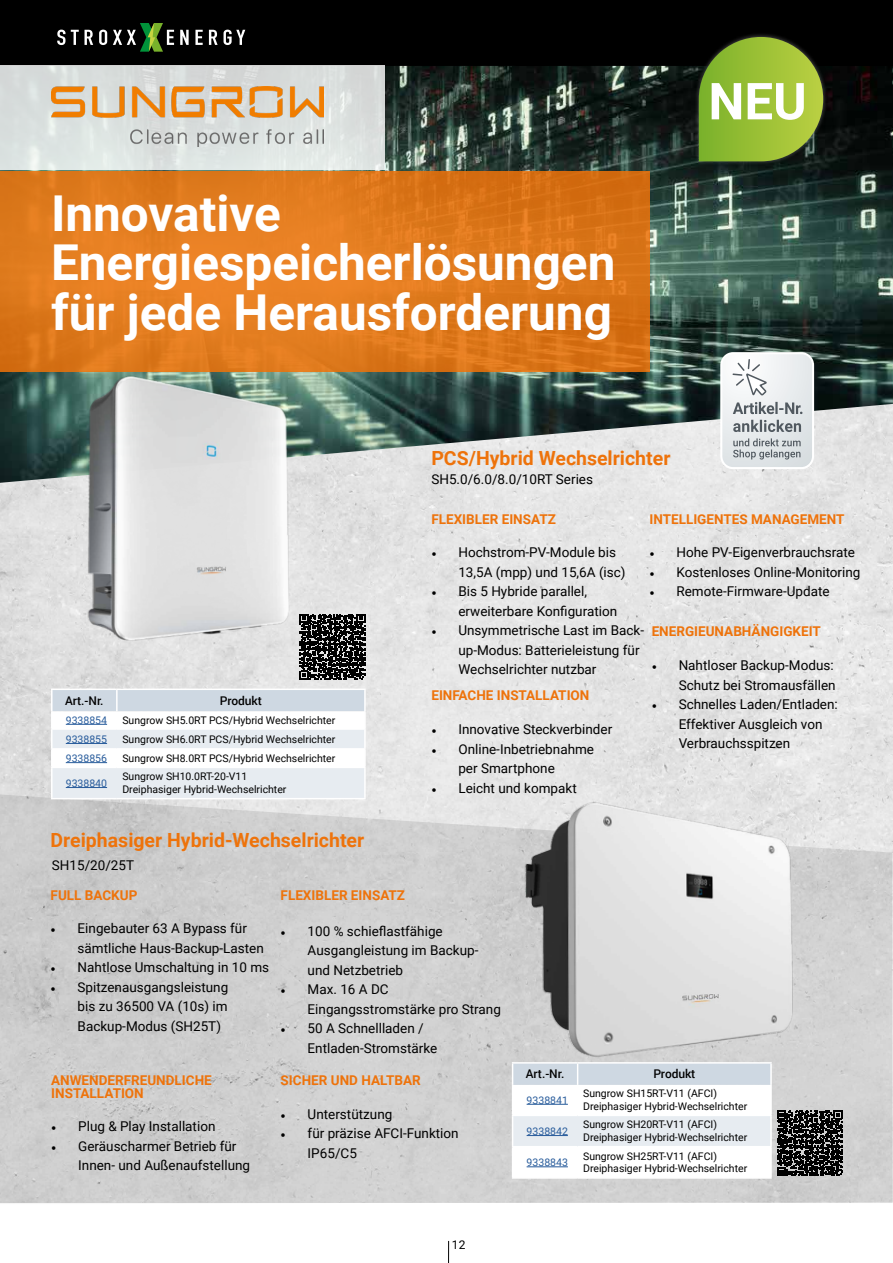
<style>
.page{position:relative;width:893px;height:1263px;background:#fff}
.page>*{position:absolute;margin:0;border:0;box-sizing:border-box;transform-origin:0 0}
.t1{font:700 51px "Roboto";color:#fff}
.t2{font:700 49.5px/49.5px "Roboto";color:#fff}
.t3{font:700 19.5px "Roboto";color:#ee730b}
.t4{font:13.5px/19.5px "Roboto";color:#000}
.t5{font:700 13.5px/13.5px "Roboto";color:#ee730b}
.t6{font:500 12px "Roboto";letter-spacing:-.01em;color:#000}
.t7{font:12px "Roboto";color:#000}
.t8{font:10.5px/12.8px "Roboto";color:#000}
.t9{font:10.5px "Roboto";color:#275b9b}
.s1{font-family:"Minion Pro"}
</style>
<div class="page">
<img style="left:0;top:483px;width:893px;height:309px">
<svg style="left:448px;top:1241px;width:1px;height:22px"></svg>
<div style="left:0;top:0;width:893px;height:66px;background:#000"></div>
<svg style="left:180px;top:30px;width:9px;height:15px"></svg>
<svg style="left:195px;top:30px;width:8px;height:15px"></svg>
<svg style="left:209px;top:30px;width:9px;height:15px"></svg>
<svg style="left:224px;top:30px;width:21px;height:15px"></svg>
<svg style="left:57px;top:30px;width:8px;height:15px"></svg>
<svg style="left:71px;top:30px;width:8px;height:15px"></svg>
<svg style="left:85px;top:30px;width:8px;height:15px"></svg>
<svg style="left:99px;top:30px;width:8px;height:15px"></svg>
<svg style="left:113px;top:23px;width:61px;height:29px"></svg>
<img style="left:0;top:66px;width:893px;height:417px">
<div style="left:0;top:66px;width:385px;height:104px;background:linear-gradient(to bottom,#d5d8d8,#e1e8e6)"></div>
<svg style="left:0;top:792px;width:893px;height:411px;background:#cfcfcf"></svg>
<img style="left:52px;top:86px;width:272px;height:60px">
<img style="left:17px;top:371px;width:294px;height:303px">
<img style="left:514px;top:792px;width:307px;height:283px">
<svg style="left:0;top:171px;width:649px;height:200px;background:#df791c"></svg>
<hr style="left:51px;top:688px;width:66px;height:2px;background:#fff">
<hr style="left:117px;top:688px;width:249px;height:2px;background:#fff">
<svg style="left:51px;top:690px;width:315px;height:108px"></svg>
<hr style="left:51px;top:767px;width:66px;height:1px;background:#fff">
<hr style="left:51px;top:768px;width:2px;height:30px;background:#fff">
<hr style="left:117px;top:767px;width:249px;height:1px;background:#fff">
<hr style="left:364px;top:768px;width:2px;height:30px;background:#fff">
<hr style="left:51px;top:798px;width:66px;height:1px;background:#fff">
<hr style="left:117px;top:798px;width:249px;height:1px;background:#fff">
<hr style="left:66px;top:724px;width:41px;height:1px;background:#275b9b">
<hr style="left:66px;top:743px;width:41px;height:1px;background:#275b9b">
<hr style="left:66px;top:762px;width:41px;height:1px;background:#275b9b">
<hr style="left:66px;top:787px;width:41px;height:1px;background:#275b9b">
<hr style="left:770px;top:1064px;width:2px;height:21px;background:#fff">
<hr style="left:512px;top:1062px;width:66px;height:2px;background:#fff">
<svg style="left:512px;top:1063px;width:259px;height:114px"></svg>
<hr style="left:578px;top:1062px;width:194px;height:2px;background:#fff">
<hr style="left:512px;top:1085px;width:1px;height:30px;background:#fff">
<hr style="left:770px;top:1085px;width:2px;height:30px;background:#fff">
<hr style="left:512px;top:1115px;width:66px;height:1px;background:#fff">
<hr style="left:512px;top:1116px;width:1px;height:30px;background:#fff">
<hr style="left:578px;top:1115px;width:194px;height:1px;background:#fff">
<hr style="left:770px;top:1116px;width:2px;height:30px;background:#fff">
<hr style="left:512px;top:1146px;width:66px;height:1px;background:#fff">
<hr style="left:512px;top:1147px;width:1px;height:30px;background:#fff">
<hr style="left:578px;top:1146px;width:194px;height:1px;background:#fff">
<hr style="left:770px;top:1147px;width:2px;height:30px;background:#fff">
<hr style="left:512px;top:1177px;width:66px;height:2px;background:#fff">
<hr style="left:578px;top:1177px;width:194px;height:2px;background:#fff">
<hr style="left:527px;top:1104px;width:41px;height:1px;background:#275b9b">
<hr style="left:527px;top:1135px;width:41px;height:1px;background:#275b9b">
<hr style="left:527px;top:1166px;width:41px;height:1px;background:#275b9b">
<div style="left:696px;top:34px;width:139px;height:139px;background:#000;opacity:.3"></div>
<div style="left:694px;top:32px;width:134px;height:134px;background:#fff;opacity:.3"></div>
<svg style="left:699px;top:37px;width:124px;height:124px;background:#83a42f"></svg>
<svg style="left:300px;top:614px;width:65px;height:65px;background:#353535"></svg>
<svg style="left:777px;top:1110px;width:65px;height:66px;background:#303030"></svg>
<svg style="left:720px;top:352px;width:94px;height:117px"></svg>
<h2 class="t2" style="left:51px;top:186px;width:566px">Innovative<br>Energiespeicherlösungen für jede Herausforderung</h2>
<h1 class="t1" style="left:708px;top:65px;width:100px">NEU</h1>
<h3 class="t3" style="left:431px;top:444px;width:241px">PCS/Hybrid Wechselrichter</h3>
<p class="t4" style="left:431px;top:469px;width:163px">SH5.0/6.0/8.0/10RT Series</p>
<p class="t6" style="left:65px;top:692px;width:40px">Art.-Nr.</p>
<p class="t6" style="left:220px;top:692px;width:44px">Produkt</p>
<p class="t9" style="left:66px;top:712px;width:43px">9338854</p>
<p class="t8" style="left:122px;top:713px;width:215px">Sungrow SH5.0RT PCS/Hybrid Wechselrichter</p>
<p class="t9" style="left:66px;top:732px;width:43px">9338855</p>
<p class="t8" style="left:122px;top:732px;width:215px">Sungrow SH6.0RT PCS/Hybrid Wechselrichter</p>
<p class="t9" style="left:66px;top:751px;width:43px">9338856</p>
<p class="t8" style="left:122px;top:751px;width:215px">Sungrow SH8.0RT PCS/Hybrid Wechselrichter</p>
<p class="t9" style="left:66px;top:776px;width:43px">9338840</p>
<p class="t8" style="left:122px;top:770px;width:166px">Sungrow SH10.0RT-20-V11<br>Dreiphasiger Hybrid-Wechselrichter</p>
<h3 class="t3" style="left:51px;top:826px;width:315px">Dreiphasiger Hybrid-Wechselrichter</h3>
<p class="t4" style="left:52px;top:855px;width:84px">SH15/20/25T</p>
<p class="t5" style="left:649px;top:512px;width:197px">INTELLIGENTES MANAGEMENT</p>
<p class="t4" style="left:649px;top:542px;width:207px"><span class="s1">•</span> Hohe PV-Eigenverbrauchsrate</p>
<p class="t4" style="left:649px;top:562px;width:213px"><span class="s1">•</span> Kostenloses Online-Monitoring</p>
<p class="t4" style="left:649px;top:581px;width:182px"><span class="s1">•</span> Remote-Firmware-Update</p>
<p class="t5" style="left:431px;top:512px;width:126px">FLEXIBLER EINSATZ</p>
<p class="t4" style="left:458px;top:542px;width:169px;text-indent:-27px"><span class="s1">•</span> Hochstrom-PV-Module bis<br>13,5A (mpp) und 15,6A (isc)</p>
<p class="t4" style="left:458px;top:581px;width:160px;text-indent:-27px"><span class="s1">•</span> Bis 5 Hybride parallel, erweiterbare Konfiguration</p>
<p class="t4" style="left:458px;top:620px;width:187px;text-indent:-27px"><span class="s1">•</span> Unsymmetrische Last im Back&shy;up-Modus: Batterieleistung für<br>Wechselrichter nutzbar</p>
<p class="t5" style="left:652px;top:624px;width:171px">ENERGIEUNABHÄNGIGKEIT</p>
<p class="t4" style="left:652px;top:655px;width:186px;text-align:right"><span class="s1">•</span> Nahtloser Backup-Modus:<br>Schutz bei Stromausfällen</p>
<p class="t4" style="left:679px;top:694px;width:161px;text-indent:-27px"><span class="s1">•</span> Schnelles Laden/Entladen:<br>Effektiver Ausgleich von<br>Verbrauchsspitzen</p>
<p class="t5" style="left:431px;top:688px;width:160px">EINFACHE INSTALLATION</p>
<p class="t4" style="left:431px;top:719px;width:182px"><span class="s1">•</span> Innovative Steckverbinder</p>
<p class="t4" style="left:458px;top:739px;width:137px;text-indent:-27px"><span class="s1">•</span> Online-Inbetriebnahme per Smartphone</p>
<p class="t4" style="left:431px;top:778px;width:147px"><span class="s1">•</span> Leicht und kompakt</p>
<p class="t5" style="left:51px;top:888px;width:88px">FULL BACKUP</p>
<p class="t4" style="left:78px;top:918px;width:188px;text-indent:-27px"><span class="s1">•</span> Eingebauter 63 A Bypass für sämtliche Haus-Backup-Lasten</p>
<p class="t4" style="left:51px;top:957px;width:220px"><span class="s1">•</span> Nahtlose Umschaltung in 10 ms</p>
<p class="t4" style="left:78px;top:977px;width:152px;text-align:justify;text-indent:-27px"><span class="s1">•</span> Spitzenausgangsleistung bis zu 36500 VA (10s) im Backup-Modus (SH25T)</p>
<p class="t5" style="left:51px;top:1073px;width:162px">ANWENDERFREUNDLICHE<br>INSTALLATION</p>
<p class="t4" style="left:51px;top:1116px;width:166px"><span class="s1">•</span> Plug &amp; Play Installation</p>
<p class="t4" style="left:78px;top:1136px;width:173px;text-indent:-27px"><span class="s1">•</span> Geräuscharmer Betrieb für<br>Innen- und Außenaufstellung</p>
<p class="t5" style="left:281px;top:888px;width:126px">FLEXIBLER EINSATZ</p>
<p class="t4" style="left:308px;top:921px;width:172px;text-indent:-27px"><span class="s1">•</span> 100 % schieflastfähige<br>Ausgangleistung im Backup&shy;und Netzbetrieb</p>
<p class="t4" style="left:308px;top:979px;width:195px;text-indent:-27px"><span class="s1">•</span> Max. 16 A DC<br>Eingangsstromstärke pro Strang</p>
<p class="t4" style="left:308px;top:1018px;width:131px;text-indent:-27px"><span class="s1">•</span> 50 A Schnellladen /<br>Entladen-Stromstärke</p>
<p class="t5" style="left:281px;top:1073px;width:142px">SICHER UND HALTBAR</p>
<p class="t4" style="left:281px;top:1104px;width:113px"><span class="s1">•</span> Unterstützung</p>
<p class="t4" style="left:308px;top:1123px;width:153px;text-indent:-27px"><span class="s1">•</span> für präzise AFCI-Funktion<br>IP65/C5</p>
<p class="t6" style="left:526px;top:1065px;width:40px">Art.-Nr.</p>
<p class="t6" style="left:653px;top:1065px;width:44px">Produkt</p>
<p class="t9" style="left:527px;top:1092px;width:43px">9338841</p>
<p class="t8" style="left:583px;top:1086px;width:166px">Sungrow SH15RT-V11 (AFCI)<br>Dreiphasiger Hybrid-Wechselrichter</p>
<p class="t9" style="left:527px;top:1124px;width:43px">9338842</p>
<p class="t8" style="left:583px;top:1118px;width:166px">Sungrow SH20RT-V11 (AFCI)<br>Dreiphasiger Hybrid-Wechselrichter</p>
<p class="t9" style="left:527px;top:1155px;width:43px">9338843</p>
<p class="t8" style="left:583px;top:1149px;width:166px">Sungrow SH25RT-V11 (AFCI)<br>Dreiphasiger Hybrid-Wechselrichter</p>
<p class="t7" style="left:450px;top:1237px;width:17px">1212</p>
</div>
